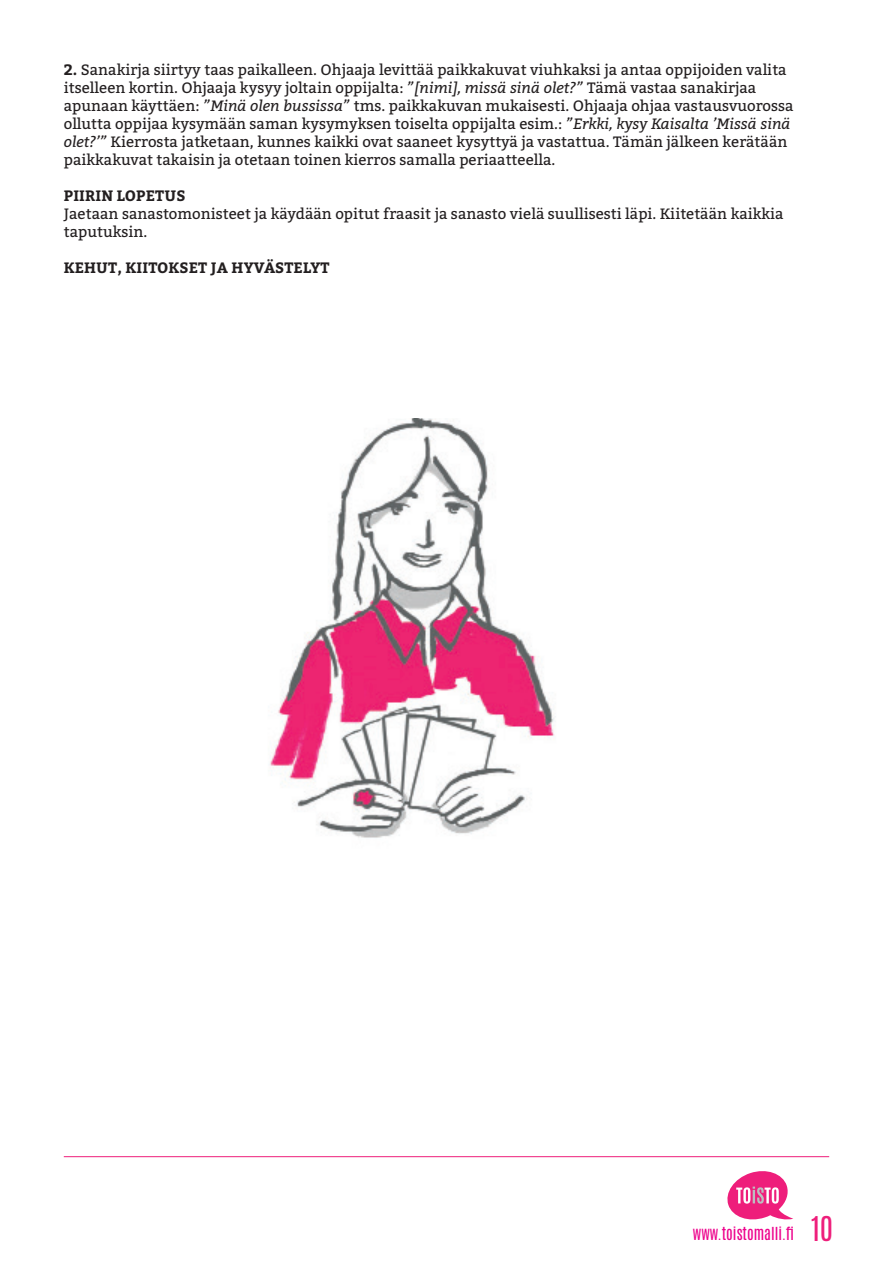
<style>
.page{position:relative;width:893px;height:1263px;background:#fff}
.page>*{position:absolute;margin:0;border:0;box-sizing:border-box;transform-origin:0 0}
.Leipis{font:15px/18px "Bitter";color:#231f20}
.Leipisotsikko{font:700 15px "Bitter";letter-spacing:.01em;color:#231f20}
.t1{font:15px "Antonio";color:#ed028c}
.s1{font-weight:700}
.s2{font-style:italic}
.s3{font-size:28.5px;color:#ee1e7b}
</style>
<div class="page">
<svg style="left:727px;top:1171px;width:66px;height:49px"></svg>
<hr style="left:64px;top:1156px;width:765px;height:1px;background:#ee1e7b">
<img style="left:270px;top:418px;width:286px;height:420px">
<p class="Leipis" style="left:64px;top:61px;width:724px"><span class="s1">2.</span> Sanakirja siirtyy taas paikalleen. Ohjaaja levittää paikkakuvat viuhkaksi ja antaa oppijoiden valita</p>
<p class="Leipis" style="left:64px;top:79px;width:694px">itselleen kortin. Ohjaaja kysyy joltain oppijalta: <span class="s2">”[nimi], missä sinä olet?”</span> Tämä vastaa sanakirjaa</p>
<p class="Leipis" style="left:64px;top:97px;width:731px">apunaan käyttäen: <span class="s2">”Minä olen bussissa”</span> tms. paikkakuvan mukaisesti. Ohjaaja ohjaa vastausvuorossa ollutta oppijaa kysymään saman kysymyksen toiselta oppijalta esim.: <span class="s2">”Erkki, kysy Kaisalta ’Missä sinä olet?’”</span> Kierrosta jatketaan, kunnes kaikki ovat saaneet kysyttyä ja vastattua. Tämän jälkeen kerätään paikkakuvat takaisin ja otetaan toinen kierros samalla periaatteella.</p>
<p class="Leipisotsikko" style="left:64px;top:185px;width:123px">PIIRIN LOPETUS</p>
<p class="Leipis" style="left:64px;top:205px;width:721px">Jaetaan sanastomonisteet ja käydään opitut fraasit ja sanasto vielä suullisesti läpi. Kiitetään kaikkia taputuksin.</p>
<p class="Leipisotsikko" style="left:64px;top:257px;width:267px">KEHUT, KIITOKSET JA HYVÄSTELYT</p>
<p class="t1" style="left:693px;top:1222px;width:141px">www.toistomalli.fi <span class="s3">10</span></p>
</div>
